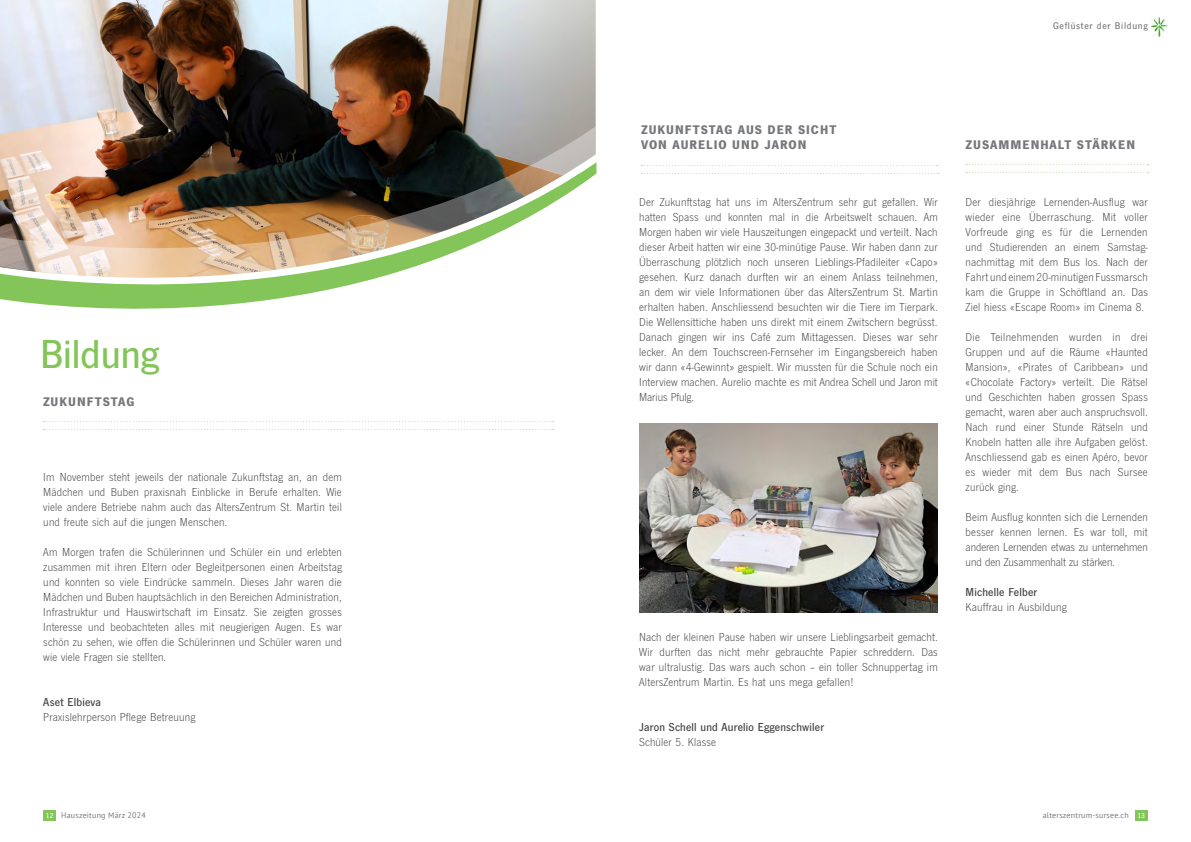
<style>
.page{position:relative;width:1191px;height:842px;background:#fff}
.page>*{position:absolute;margin:0;border:0;box-sizing:border-box;transform-origin:0 0}
.Haupttitel{font:500 42px "News Gothic FS";color:#83c559}
.Sub-Titel{font:700 13px/15px "News Gothic FS";letter-spacing:.075em;color:#76787b}
.t1{font:300 12px/15px "News Gothic FS";letter-spacing:.01em;color:#3e3e3f;text-align:justify}
.t2{font:500 12px "News Gothic FS";letter-spacing:.015em;color:#3e3e3f}
.t3{font:500 10px "News Gothic FS";letter-spacing:.075em;color:#76787b}
.t4{font:8px "PT Sans";letter-spacing:.025em;color:#76787b}
.s1{font-family:"News Gothic FS";font-weight:500;font-size:7.5px;color:#fff}
</style>
<div class="page">
<svg style="left:641px;top:165px;width:296px;height:1px"></svg>
<svg style="left:641px;top:173px;width:297px;height:1px"></svg>
<img style="left:0;top:0;width:595px;height:126px">
<svg style="left:0;top:162px;width:596px;height:147px"></svg>
<img style="left:0;top:126px;width:595px;height:154px">
<svg style="left:43px;top:421px;width:511px;height:1px"></svg>
<svg style="left:43px;top:429px;width:511px;height:1px"></svg>
<svg style="left:966px;top:164px;width:182px;height:1px"></svg>
<svg style="left:966px;top:172px;width:182px;height:1px"></svg>
<img style="left:639px;top:424px;width:298px;height:188px">
<div style="left:1135px;top:810px;width:12px;height:11px;background:#83c559"></div>
<div style="left:43px;top:810px;width:13px;height:11px;background:#83c559"></div>
<img style="left:1151px;top:18px;width:16px;height:18px">
<p class="Haupttitel" style="left:40px;top:330px;width:121px">Bildung</p>
<p class="Sub-Titel" style="left:43px;top:394px;width:93px">ZUKUNFTSTAG</p>
<p class="t1" style="left:43px;top:469px;width:300px">Im November steht jeweils der nationale Zukunftstag an, an dem Mädchen und Buben praxisnah Einblicke in Berufe erhalten. Wie viele andere Betriebe nahm auch das AltersZentrum St. Martin teil und freute sich auf die jungen Menschen.</p>
<p class="t1" style="left:43px;top:544px;width:300px">Am Morgen trafen die Schülerinnen und Schüler ein und erlebten zusammen mit ihren Eltern oder Begleitpersonen einen Arbeitstag und konnten so viele Eindrücke sammeln. Dieses Jahr waren die Mädchen und Buben hauptsächlich in den Bereichen Administration, Infrastruktur und Hauswirtschaft im Einsatz. Sie zeigten grosses Interesse und beobachteten alles mit neugierigen Augen. Es war schön zu sehen, wie offen die Schülerinnen und Schüler waren und wie viele Fragen sie stellten.</p>
<p class="t2" style="left:43px;top:695px;width:59px">Aset Elbieva</p>
<p class="t1" style="left:43px;top:709px;width:153px">Praxislehrperson Pflege Betreuung</p>
<p class="t3" style="left:1053px;top:20px;width:96px">Geflüster der Bildung</p>
<p class="Sub-Titel" style="left:641px;top:122px;width:197px">ZUKUNFTSTAG AUS DER SICHT<br>VON AURELIO UND JARON</p>
<p class="t1" style="left:639px;top:194px;width:300px">Der Zukunftstag hat uns im AltersZentrum sehr gut gefallen. Wir hatten Spass und konnten mal in die Arbeitswelt schauen. Am Morgen haben wir viele Hauszeitungen eingepackt und verteilt. Nach dieser Arbeit hatten wir eine 30-minütige Pause. Wir haben dann zur Überraschung plötzlich noch unseren Lieblings-Pfadileiter «Capo» gesehen. Kurz danach durften wir an einem Anlass teilnehmen, an dem wir viele Informationen über das AltersZentrum St. Martin erhalten haben. Anschliessend besuchten wir die Tiere im Tierpark.<br>Die Wellensittiche haben uns direkt mit einem Zwitschern begrüsst.<br>Danach gingen wir ins Café zum Mittagessen. Dieses war sehr lecker. An dem Touchscreen-Fernseher im Eingangsbereich haben wir dann «4-Gewinnt» gespielt. Wir mussten für die Schule noch ein Interview machen. Aurelio machte es mit Andrea Schell und Jaron mit Marius Pfulg.</p>
<p class="t1" style="left:639px;top:629px;width:300px">Nach der kleinen Pause haben wir unsere Lieblingsarbeit gemacht.<br>Wir durften das nicht mehr gebrauchte Papier schreddern. Das war ultralustig. Das wars auch schon – ein toller Schnuppertag im AltersZentrum Martin. Es hat uns mega gefallen!</p>
<p class="t2" style="left:639px;top:720px;width:186px">Jaron Schell und Aurelio Eggenschwiler</p>
<p class="t1" style="left:639px;top:734px;width:78px">Schüler 5. Klasse</p>
<p class="Sub-Titel" style="left:965px;top:137px;width:171px">ZUSAMMENHALT STÄRKEN</p>
<p class="t1" style="left:965px;top:194px;width:184px">Der diesjährige Lernenden-Ausflug war wieder eine Überraschung. Mit voller Vorfreude ging es für die Lernenden und Studierenden an einem Samstag&shy;nachmittag mit dem Bus los. Nach der Fahrt und einem 20-minutigen Fussmarsch kam die Gruppe in Schöftland an. Das Ziel hiess «Escape Room» im Cinema 8.</p>
<p class="t1" style="left:965px;top:329px;width:184px">Die Teilnehmenden wurden in drei Gruppen und auf die Räume «Haunted Mansion», «Pirates of Caribbean» und «Chocolate Factory» verteilt. Die Rätsel und Geschichten haben grossen Spass gemacht, waren aber auch anspruchsvoll.<br>Nach rund einer Stunde Rätseln und Knobeln hatten alle ihre Aufgaben gelöst.<br>Anschliessend gab es einen Apéro, bevor es wieder mit dem Bus nach Sursee zurück ging.</p>
<p class="t1" style="left:965px;top:509px;width:184px">Beim Ausflug konnten sich die Lernenden besser kennen lernen. Es war toll, mit anderen Lernenden etwas zu unternehmen und den Zusammenhalt zu stärken.</p>
<p class="t2" style="left:965px;top:585px;width:73px">Michelle Felber</p>
<p class="t1" style="left:965px;top:599px;width:103px">Kauffrau in Ausbildung</p>
<p class="t4" style="left:46px;top:810px;width:101px"><span class="s1">12</span> Hauszeitung März 2024</p>
<p class="t4" style="left:1042px;top:810px;width:104px">alterszentrum-sursee.ch <span class="s1">13</span></p>
</div>
